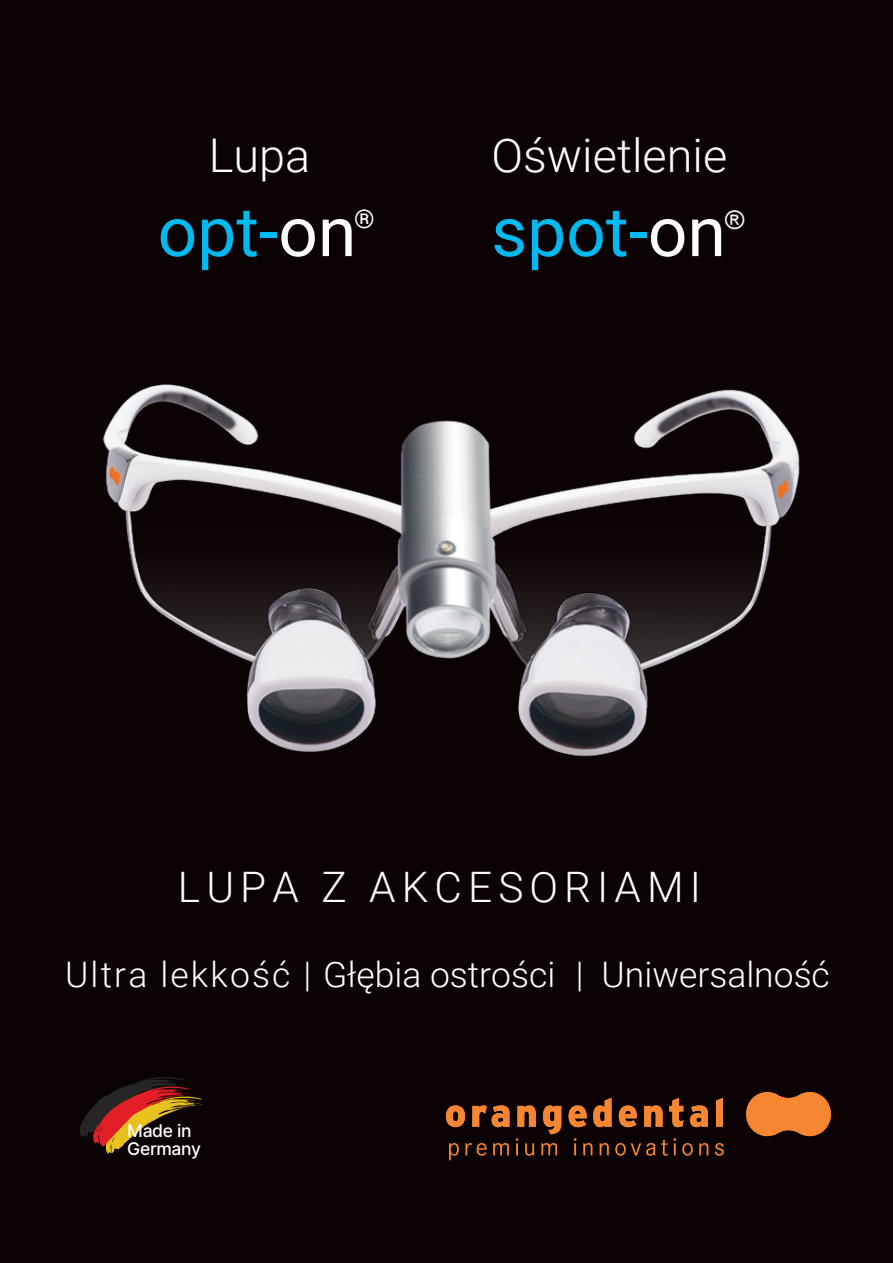
<style>
.page{position:relative;width:893px;height:1263px;background:#0a0203}
.page>*{position:absolute;margin:0;border:0;box-sizing:border-box;transform-origin:0 0}
.t1{font:69px "Roboto";color:#00b9f1}
.t2{font:300 46.5px "Roboto";color:#fff}
.t3{font:300 42px "Roboto";letter-spacing:.145em;color:#fff}
.t4{font:300 35.25px "Roboto";color:#fff}
.t5{font:25.8px "Roboto";color:#fff}
.t6{font:25.8px "Rockwell";color:#fff}
.t7{font:500 17.55px/18px "Inter";letter-spacing:-.02em;color:#fff}
.s1{color:#fff}
</style>
<div class="page">
<img style="left:103px;top:384px;width:697px;height:372px">
<svg style="left:746px;top:1092px;width:85px;height:44px"></svg>
<svg style="left:446px;top:1105px;width:19px;height:22px"></svg>
<svg style="left:472px;top:1105px;width:37px;height:22px"></svg>
<svg style="left:517px;top:1105px;width:19px;height:22px"></svg>
<svg style="left:543px;top:1105px;width:18px;height:29px"></svg>
<svg style="left:569px;top:1105px;width:18px;height:22px"></svg>
<svg style="left:593px;top:1098px;width:18px;height:29px"></svg>
<svg style="left:619px;top:1105px;width:18px;height:22px"></svg>
<svg style="left:644px;top:1105px;width:19px;height:22px"></svg>
<svg style="left:669px;top:1098px;width:14px;height:29px"></svg>
<svg style="left:690px;top:1105px;width:18px;height:22px"></svg>
<svg style="left:716px;top:1098px;width:7px;height:29px"></svg>
<svg style="left:449px;top:1143px;width:10px;height:17px"></svg>
<svg style="left:465px;top:1143px;width:22px;height:13px"></svg>
<svg style="left:493px;top:1143px;width:16px;height:12px"></svg>
<svg style="left:516px;top:1138px;width:2px;height:17px"></svg>
<svg style="left:525px;top:1143px;width:9px;height:13px"></svg>
<svg style="left:541px;top:1143px;width:16px;height:12px"></svg>
<svg style="left:574px;top:1138px;width:2px;height:17px"></svg>
<svg style="left:583px;top:1143px;width:9px;height:12px"></svg>
<svg style="left:599px;top:1143px;width:10px;height:12px"></svg>
<svg style="left:615px;top:1143px;width:40px;height:13px"></svg>
<svg style="left:661px;top:1138px;width:15px;height:17px"></svg>
<svg style="left:682px;top:1143px;width:11px;height:13px"></svg>
<svg style="left:699px;top:1143px;width:9px;height:12px"></svg>
<svg style="left:715px;top:1143px;width:9px;height:13px"></svg>
<svg style="left:80px;top:1077px;width:123px;height:76px"></svg>
<h2 class="t2" style="left:209px;top:123px;width:103px">Lupa</h2>
<h1 class="t1" style="left:158px;top:183px;width:200px">opt-<span class="s1">on</span></h1>
<p class="t5" style="left:354px;top:201px;width:22px">®</p>
<h2 class="t2" style="left:491px;top:123px;width:237px">Oświetlenie</h2>
<h1 class="t1" style="left:491px;top:183px;width:236px">spot-<span class="s1">on</span></h1>
<p class="t6" style="left:725px;top:204px;width:21px">®</p>
<p class="t3" style="left:178px;top:857px;width:525px">LUPA Z AKCESORIAMI</p>
<p class="t4" style="left:65px;top:950px;width:766px">Ultra lekkość | Głębia ostrości | Uniwersalność</p>
<p class="t7" style="left:127px;top:1121px;width:75px">Made in<br>Germany</p>
</div>
